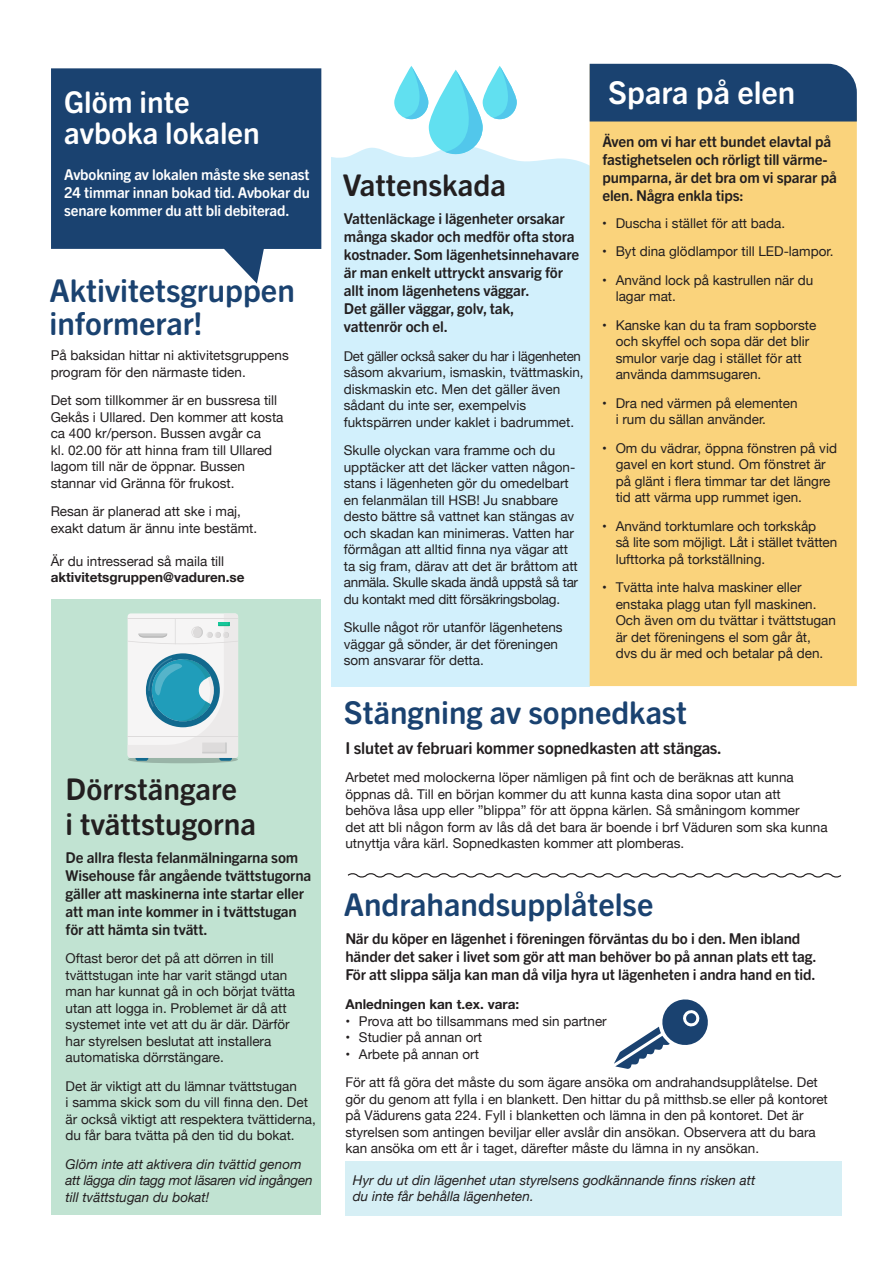
<style>
.page{position:relative;width:893px;height:1263px;background:#fff}
.page>*{position:absolute;margin:0;border:0;box-sizing:border-box;transform-origin:0 0}
.t1{font:700 31.5px/33px "Trade Gothic Next SR Pro";color:#1a4270}
.t2{font:700 31.5px "Trade Gothic Next SR Pro";color:#fff}
.t3{font:700 30px/34.5px "Trade Gothic Next SR Pro";color:#231f20}
.t4{font:700 30px "Trade Gothic Next SR Pro";color:#fff}
.t5{font:700 16.5px "Trade Gothic Next SR Pro";letter-spacing:-.01em;color:#231f20}
.t6{font:700 15px/18px "Trade Gothic Next SR Pro";letter-spacing:-.01em;color:#231f20}
.t7{font:700 15px/18px "Trade Gothic Next SR Pro";letter-spacing:-.01em;color:#fff;text-align:justify}
.t8{font:13.5px/16.5px "Helvetica Neue";color:#231f20}
.t9{font:italic 13.5px/16.5px "Helvetica Neue";color:#231f20}
.t10{font:700 13.5px/16.5px "Helvetica Neue";color:#231f20}
.s1{font-weight:400}
</style>
<div class="page">
<div style="left:331px;top:145px;width:259px;height:541px;background:#d2f0fc"></div>
<div style="left:51px;top:599px;width:269px;height:616px;background:#c1e3d2"></div>
<div style="left:128px;top:756px;width:110px;height:7px;background:#99b4a7;border-radius:50%"></div>
<div style="left:136px;top:751px;width:12px;height:10px;background:#11698e;border-radius:2px"></div>
<div style="left:219px;top:751px;width:13px;height:10px;background:#11698e;border-radius:2px"></div>
<svg style="left:128px;top:613px;width:110px;height:145px;background:#bbd6de"></svg>
<svg style="left:347px;top:873px;width:495px;height:5px"></svg>
<div style="left:590px;top:121px;width:267px;height:565px;background:#fad37c"></div>
<div style="left:346px;top:1161px;width:496px;height:54px;background:#d6eff5"></div>
<div style="left:590px;top:64px;width:267px;height:57px;background:#1a4270"></div>
<svg style="left:51px;top:68px;width:270px;height:216px;background:#3c5e85"></svg>
<svg style="left:614px;top:999px;width:94px;height:70px"></svg>
<svg style="left:394px;top:66px;width:128px;height:88px"></svg>
<p class="t4" style="left:64px;top:81px;width:127px">Glöm inte</p>
<p class="t4" style="left:64px;top:112px;width:197px">avboka lokalen</p>
<p class="t7" style="left:64px;top:165px;width:247px">Avbokning av lokalen måste ske senast 24 timmar innan bokad tid. Avbokar du senare kommer du att bli debiterad.</p>
<p class="t1" style="left:49px;top:272px;width:247px">Aktivitetsgruppen informerar!</p>
<p class="t8" style="left:51px;top:348px;width:240px">På baksidan hittar ni aktivitetsgruppens program för den närmaste tiden.</p>
<p class="t8" style="left:51px;top:393px;width:234px">Det som tillkommer är en bussresa till Gekås i Ullared. Den kommer att kosta ca 400 kr/person. Bussen avgår ca<br>kl. 02.00 för att hinna fram till Ullared lagom till när de öppnar. Bussen stannar vid Gränna för frukost.</p>
<p class="t8" style="left:51px;top:504px;width:208px">Resan är planerad att ske i maj, exakt datum är ännu inte bestämt.</p>
<p class="t10" style="left:51px;top:553px;width:195px"><span class="s1">Är du intresserad så maila till </span>aktivitetsgruppen@vaduren.se</p>
<p class="t3" style="left:66px;top:770px;width:192px">Dörrstängare<br>i tvättstugorna</p>
<p class="t6" style="left:66px;top:847px;width:247px">De allra flesta felanmälningarna som Wisehouse får angående tvättstugorna gäller att maskinerna inte startar eller att man inte kommer in i tvättstugan för att hämta sin tvätt.</p>
<p class="t8" style="left:66px;top:951px;width:231px">Oftast beror det på att dörren in till tvättstugan inte har varit stängd utan man har kunnat gå in och börjat tvätta utan att logga in. Problemet är då att systemet inte vet att du är där. Därför har styrelsen beslutat att installera automatiska dörrstängare.</p>
<p class="t8" style="left:66px;top:1078px;width:252px">Det är viktigt att du lämnar tvättstugan<br>i samma skick som du vill finna den. Det är också viktigt att respektera tvättiderna, du får bara tvätta på den tid du bokat.</p>
<p class="t9" style="left:66px;top:1156px;width:248px">Glöm inte att aktivera din tvättid genom att lägga din tagg mot läsaren vid ingången till tvättstugan du bokat!</p>
<p class="t3" style="left:343px;top:166px;width:165px">Vattenskada</p>
<p class="t6" style="left:344px;top:209px;width:237px">Vattenläckage i lägenheter orsakar många skador och medför ofta stora kostnader. Som lägenhetsinnehavare är man enkelt uttryckt ansvarig för allt inom lägenhetens väggar.<br>Det gäller väggar, golv, tak,<br>vattenrör och el.</p>
<p class="t8" style="left:344px;top:348px;width:241px">Det gäller också saker du har i lägenheten såsom akvarium, ismaskin, tvättmaskin, diskmaskin etc. Men det gäller även sådant du inte ser, exempelvis fuktspärren under kaklet i badrummet.</p>
<p class="t8" style="left:344px;top:443px;width:236px">Skulle olyckan vara framme och du upptäcker att det läcker vatten någon&shy;stans i lägenheten gör du omedelbart en felanmälan till HSB! Ju snabbare desto bättre så vattnet kan stängas av och skadan kan minimeras. Vatten har förmågan att alltid finna nya vägar att ta sig fram, därav att det är bråttom att anmäla. Skulle skada ändå uppstå så tar du kontakt med ditt försäkringsbolag.</p>
<p class="t8" style="left:344px;top:620px;width:220px">Skulle något rör utanför lägenhetens väggar gå sönder, är det föreningen som ansvarar för detta.</p>
<p class="t2" style="left:608px;top:70px;width:189px">Spara på elen</p>
<p class="t6" style="left:602px;top:132px;width:236px">Även om vi har ett bundet elavtal på fastighetselen och rörligt till värme&shy;pumparna, är det bra om vi sparar på elen. Några enkla tips:</p>
<p class="t8" style="left:602px;top:216px;width:185px">• Duscha i stället för att bada.</p>
<p class="t8" style="left:602px;top:244px;width:233px">• Byt dina glödlampor till LED-lampor.</p>
<p class="t8" style="left:616px;top:273px;width:199px;text-indent:-14px">• Använd lock på kastrullen när du lagar mat.</p>
<p class="t8" style="left:616px;top:318px;width:202px;text-indent:-14px">• Kanske kan du ta fram sopborste och skyffel och sopa där det blir smulor varje dag i stället för att använda dammsugaren.</p>
<p class="t8" style="left:616px;top:396px;width:183px;text-indent:-14px">• Dra ned värmen på elementen i rum du sällan använder.</p>
<p class="t8" style="left:616px;top:441px;width:223px;text-indent:-14px">• Om du vädrar, öppna fönstren på vid gavel en kort stund. Om fönstret är på glänt i flera timmar tar det längre tid att värma upp rummet igen.</p>
<p class="t8" style="left:616px;top:519px;width:223px;text-indent:-14px">• Använd torktumlare och torkskåp<br>så lite som möjligt. Låt i stället tvätten lufttorka på torkställning.</p>
<p class="t8" style="left:616px;top:580px;width:222px;text-indent:-14px">• Tvätta inte halva maskiner eller enstaka plagg utan fyll maskinen.<br>Och även om du tvättar i tvättstugan är det föreningens el som går åt,<br>dvs du är med och betalar på den.</p>
<p class="t1" style="left:344px;top:694px;width:345px">Stängning av sopnedkast</p>
<p class="t5" style="left:345px;top:736px;width:378px">I slutet av februari kommer sopnedkasten att stängas.</p>
<p class="t8" style="left:345px;top:770px;width:484px">Arbetet med molockerna löper nämligen på fint och de beräknas att kunna öppnas då. Till en början kommer du att kunna kasta dina sopor utan att behöva låsa upp eller ”blippa” för att öppna kärlen. Så småningom kommer<br>det att bli någon form av lås då det bara är boende i brf Väduren som ska kunna utnyttja våra kärl. Sopnedkasten kommer att plomberas.</p>
<p class="t1" style="left:344px;top:886px;width:311px">Andrahandsupplåtelse</p>
<p class="t6" style="left:345px;top:929px;width:473px">När du köper en lägenhet i föreningen förväntas du bo i den. Men ibland händer det saker i livet som gör att man behöver bo på annan plats ett tag.<br>För att slippa sälja kan man då vilja hyra ut lägenheten i andra hand en tid.</p>
<p class="t10" style="left:345px;top:996px;width:175px">Anledningen kan t.ex. vara:</p>
<p class="t8" style="left:345px;top:1013px;width:263px">• Prova att bo tillsammans med sin partner</p>
<p class="t8" style="left:345px;top:1030px;width:138px">• Studier på annan ort</p>
<p class="t8" style="left:345px;top:1046px;width:135px">• Arbete på annan ort</p>
<p class="t8" style="left:345px;top:1075px;width:484px">För att få göra det måste du som ägare ansöka om andrahandsupplåtelse. Det gör du genom att fylla i en blankett. Den hittar du på mitthsb.se eller på kontoret på Vädurens gata 224. Fyll i blanketten och lämna in den på kontoret. Det är styrelsen som antingen beviljar eller avslår din ansökan. Observera att du bara kan ansöka om ett år i taget, därefter måste du lämna in ny ansökan.</p>
<p class="t9" style="left:353px;top:1172px;width:404px">Hyr du ut din lägenhet utan styrelsens godkännande finns risken att du inte får behålla lägenheten.</p>
</div>
